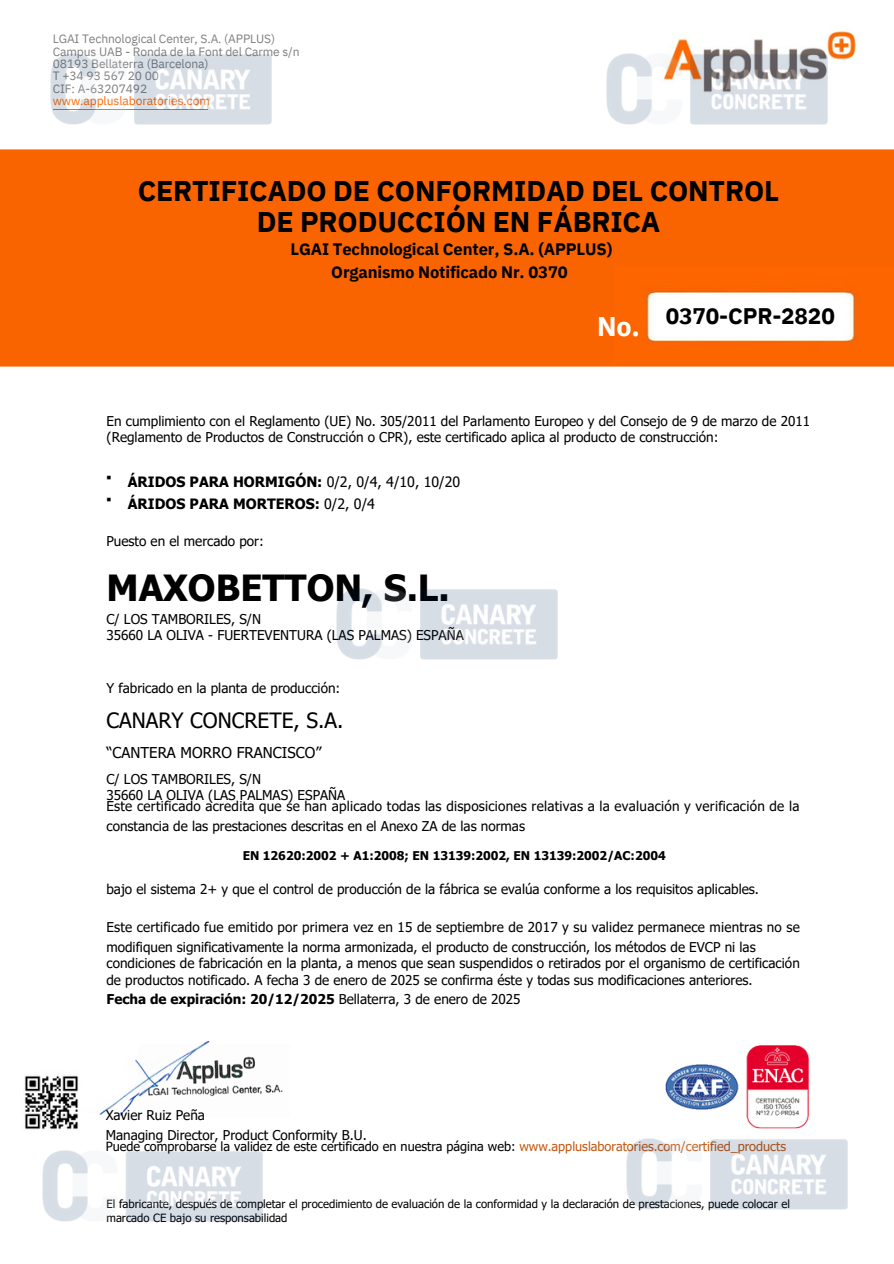
<style>
.page{position:relative;width:894px;height:1264px;background:#fff}
.page>*{position:absolute;margin:0;border:0;box-sizing:border-box;transform-origin:0 0}
.t1{font:700 36px "Tahoma";color:#000}
.t2{font:700 28.5px "IBM Plex Sans";letter-spacing:-.005em;color:#000}
.t3{font:700 27px "IBM Plex Sans";color:#fff}
.t4{font:700 22.5px "IBM Plex Sans";letter-spacing:-.005em;color:#000}
.t5{font:21px "Tahoma";color:#000}
.t6{font:700 16.5px/22.5px "IBM Plex Sans";letter-spacing:-.01em;color:#000;text-align:center}
.t7{font:15px "Tahoma";color:#000}
.t8{font:700 14.25px/21.3px "Tahoma";color:#000}
.t9{font:14.25px "Arimo";color:#000}
.t10{font:13.5px/15.8px "Tahoma";color:#000}
.t11{font:700 13.5px "Tahoma";color:#000}
.t12{font:12.75px "Tahoma";color:#000}
.t13{font:12px/12.3px "IBM Plex Sans";letter-spacing:-.01em;color:#7f7f7f}
.t14{font:700 12px "Tahoma";color:#000}
.t15{font:11.4px/13.5px "Tahoma";color:#000}
.s1{color:#ff6900}
.s2{font-weight:400}
.s3{color:#c45911}
</style>
<div class="page">
<div style="left:0;top:149px;width:893px;height:217px;background:#fa6400"></div>
<img style="left:614px;top:267px;width:279px;height:95px">
<img style="left:24px;top:1075px;width:55px;height:55px">
<img style="left:218px;top:1056px;width:65px;height:39px">
<img style="left:76px;top:1041px;width:142px;height:84px">
<img style="left:673px;top:31px;width:183px;height:74px">
<img style="left:665px;top:1045px;width:145px;height:84px">
<img style="left:51px;top:54px;width:220px;height:71px">
<img style="left:336px;top:588px;width:221px;height:71px">
<img style="left:606px;top:54px;width:221px;height:71px">
<img style="left:42px;top:1150px;width:221px;height:71px">
<img style="left:626px;top:1138px;width:220px;height:71px">
<h6 class="t13" style="left:53px;top:32px;width:248px">LGAI Technological Center, S.A. (APPLUS)<br>Campus UAB - Ronda de la Font del Carme s/n<br>08193 Bellaterra (Barcelona)<br>T +34 93 567 20 00<br>CIF: A-63207492 <span class="s1">www.appluslaboratories.com</span></h6>
<h6 class="t2" style="left:138px;top:171px;width:643px">CERTIFICADO DE CONFORMIDAD DEL CONTROL</h6>
<h6 class="t2" style="left:257px;top:203px;width:405px">DE PRODUCCIÓN EN FÁBRICA</h6>
<p class="t6" style="left:290px;top:238px;width:323px">LGAI Technological Center, S.A. (APPLUS)<br>Organismo Notificado Nr. 0370</p>
<p class="t3" style="left:597px;top:308px;width:44px">No.</p>
<h5 class="t4" style="left:665px;top:301px;width:170px">0370-CPR-2820</h5>
<h4 class="t10" style="left:106px;top:413px;width:705px">En cumplimiento con el Reglamento (UE) No. 305/2011 del Parlamento Europeo y del Consejo de 9 de marzo de 2011 (Reglamento de Productos de Construcción o CPR), este certificado aplica al producto de construcción:</h4>
<p class="t8" style="left:128px;top:471px;width:334px">ÁRIDOS PARA HORMIGÓN: <span class="s2">0/2, 0/4, 4/10, 10/20<br></span>ÁRIDOS PARA MORTEROS: <span class="s2">0/2, 0/4</span></p>
<p class="t10" style="left:106px;top:532px;width:159px">Puesto en el mercado por:</p>
<p class="t1" style="left:106px;top:565px;width:345px">MAXOBETTON, S.L.</p>
<h2 class="t9" style="left:106px;top:469px;width:7px">▪</h2>
<p class="t9" style="left:106px;top:491px;width:7px">▪</p>
<h1 class="t10" style="left:106px;top:610px;width:359px">C/ LOS TAMBORILES, S/N<br>35660 LA OLIVA - FUERTEVENTURA (LAS PALMAS) ESPAÑA</h1>
<p class="t10" style="left:106px;top:679px;width:235px">Y fabricado en la planta de producción:</p>
<p class="t5" style="left:106px;top:706px;width:238px">CANARY CONCRETE, S.A.</p>
<p class="t7" style="left:106px;top:743px;width:216px">“CANTERA MORRO FRANCISCO”</p>
<p class="t10" style="left:106px;top:770px;width:240px">C/ LOS TAMBORILES, S/N<br>35660 LA OLIVA (LAS PALMAS) ESPAÑA</p>
<h1 class="t10" style="left:106px;top:795px;width:694px;line-height:20.2px">Este certificado acredita que se han aplicado todas las disposiciones relativas a la evaluación y verificación de la constancia de las prestaciones descritas en el Anexo ZA de las normas</h1>
<h5 class="t14" style="left:242px;top:847px;width:424px">EN 12620:2002 + A1:2008; EN 13139:2002, EN 13139:2002/AC:2004</h5>
<p class="t10" style="left:106px;top:880px;width:654px">bajo el sistema 2+ y que el control de producción de la fábrica se evalúa conforme a los requisitos aplicables.</p>
<h3 class="t10" style="left:106px;top:916px;width:694px;line-height:20.2px">Este certificado fue emitido por primera vez en 15 de septiembre de 2017 y su validez permanece mientras no se modifiquen significativamente la norma armonizada, el producto de construcción, los métodos de EVCP ni las</h3>
<h3 class="t10" style="left:106px;top:954px;width:694px;line-height:16.8px">condiciones de fabricación en la planta, a menos que sean suspendidos o retirados por el organismo de certificación de productos notificado. A fecha 3 de enero de 2025 se confirma éste y todas sus modificaciones anteriores.</h3>
<h3 class="t11" style="left:106px;top:990px;width:415px">Fecha de expiración: 20/12/2025 <span class="s2">Bellaterra, 3 de enero de 2025</span></h3>
<p class="t10" style="left:106px;top:1106px;width:101px">Xavier Ruiz Peña</p>
<p class="t10" style="left:106px;top:1126px;width:262px">Managing Director, Product Conformity B.U.</p>
<p class="t12" style="left:106px;top:1138px;width:681px">Puede comprobarse la validez de este certificado en nuestra página web: <span class="s3">www.appluslaboratories.com/certified_products</span></p>
<p class="t15" style="left:106px;top:1197px;width:684px">El fabricante, después de completar el procedimiento de evaluación de la conformidad y la declaración de prestaciones, puede colocar el marcado CE bajo su responsabilidad</p>
</div>
